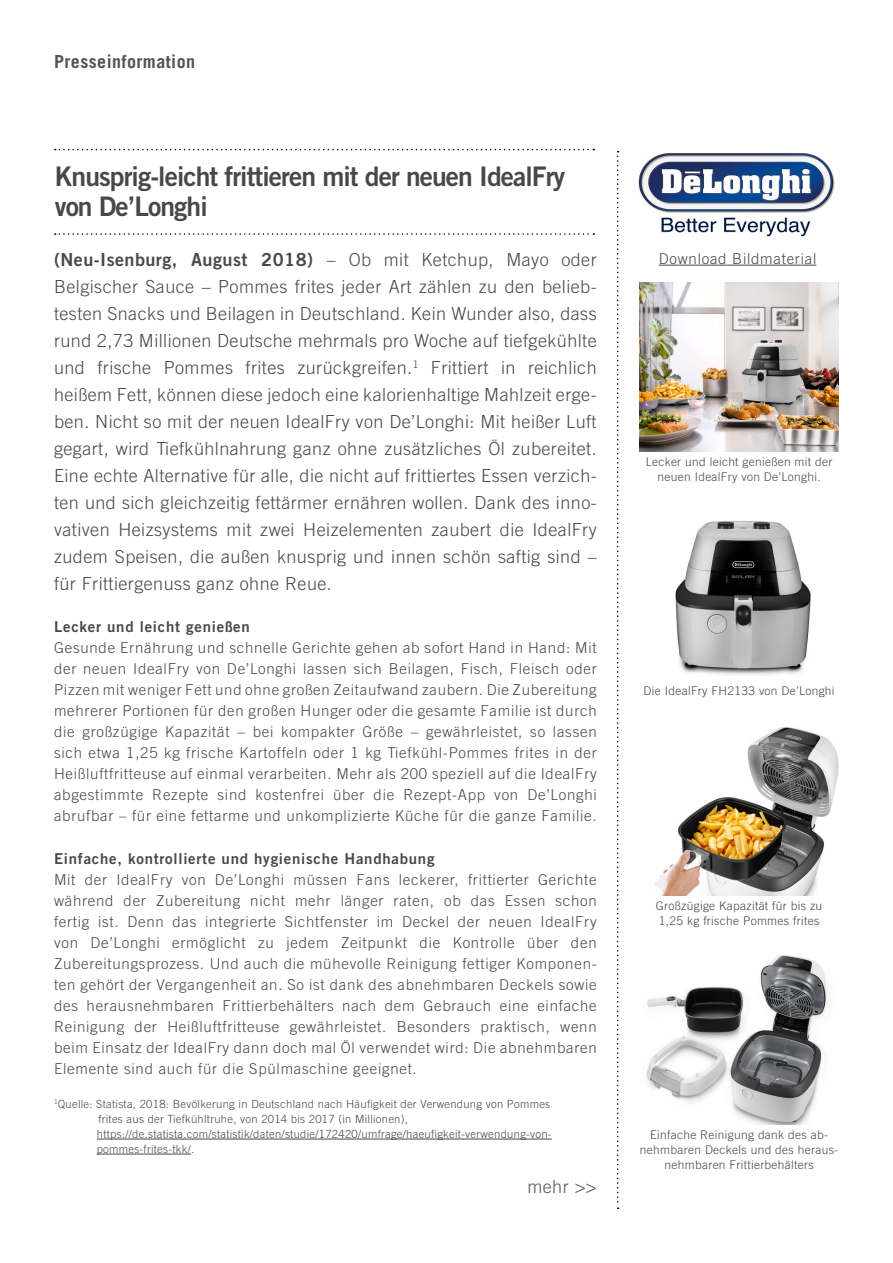
<style>
.page{position:relative;width:893px;height:1263px;background:#fff}
.page>*{position:absolute;margin:0;border:0;box-sizing:border-box;transform-origin:0 0}
.t1{font:27px/30px "Trade Gothic LT Bold Two";letter-spacing:-.035em;color:#484847}
.t2{font:300 18px/27px "Trade Gothic LT";letter-spacing:.025em;color:#484847;text-align:justify}
.t3{font:18px "Trade Gothic LT Bold Two";letter-spacing:.025em;color:#484847}
.t4{font:700 18px "Trade Gothic LT";letter-spacing:.025em;color:#585353}
.t5{font:300 18px "Trade Gothic LT";color:#585353}
.t6{font:300 15px/21px "Trade Gothic LT";letter-spacing:.05em;color:#484847;text-align:justify}
.t7{font:15px "Trade Gothic LT Bold Two";letter-spacing:.05em;color:#484847}
.t8{font:300 12px/15px "Trade Gothic LT";letter-spacing:.025em;color:#484847;text-align:center}
.t9{font:300 11.25px/15px "Trade Gothic LT";letter-spacing:.025em;color:#484847}
.s1{font-family:"Trade Gothic LT";font-weight:300}
</style>
<div class="page">
<svg style="left:55px;top:149px;width:539px;height:1px"></svg>
<svg style="left:55px;top:233px;width:539px;height:2px"></svg>
<svg style="left:617px;top:151px;width:2px;height:1058px"></svg>
<img style="left:638px;top:153px;width:196px;height:84px">
<hr style="left:659px;top:265px;width:157px;height:1px;background:#484847">
<img style="left:646px;top:955px;width:182px;height:169px">
<hr style="left:97px;top:1139px;width:455px;height:1px;background:#484847">
<hr style="left:97px;top:1154px;width:94px;height:1px;background:#484847">
<img style="left:655px;top:727px;width:184px;height:168px">
<img style="left:675px;top:521px;width:136px;height:154px">
<img style="left:639px;top:283px;width:200px;height:169px">
<p class="t4" style="left:54px;top:50px;width:143px">Presseinformation</p>
<h1 class="t1" style="left:55px;top:161px;width:512px">Knusprig-leicht frittieren mit der neuen IdealFry von De’Longhi</h1>
<p class="t3" style="left:54px;top:249px;width:544px">(Neu-Isenburg, August 2018) <span class="s1">– Ob mit Ketchup, Mayo oder</span></p>
<p class="t2" style="left:54px;top:273px;width:544px">Belgischer Sauce – Pommes frites jeder Art zählen zu den belieb&shy;testen Snacks und Beilagen in Deutschland. Kein Wunder also, dass rund 2,73 Millionen Deutsche mehrmals pro Woche auf tiefgekühlte und frische Pommes frites zurückgreifen.<sup>1</sup> Frittiert in reichlich heißem Fett, können diese jedoch eine kalorienhaltige Mahlzeit erge&shy;ben. Nicht so mit der neuen IdealFry von De’Longhi: Mit heißer Luft gegart, wird Tiefkühlnahrung ganz ohne zusätzliches Öl zubereitet.<br>Eine echte Alternative für alle, die nicht auf frittiertes Essen verzich&shy;ten und sich gleichzeitig fettärmer ernähren wollen. Dank des inno&shy;vativen Heizsystems mit zwei Heizelementen zaubert die IdealFry zudem Speisen, die außen knusprig und innen schön saftig sind – für Frittiergenuss ganz ohne Reue.</p>
<p class="t7" style="left:54px;top:618px;width:197px">Lecker und leicht genießen</p>
<p class="t6" style="left:54px;top:637px;width:544px">Gesunde Ernährung und schnelle Gerichte gehen ab sofort Hand in Hand: Mit der neuen IdealFry von De’Longhi lassen sich Beilagen, Fisch, Fleisch oder Pizzen mit weniger Fett und ohne großen Zeitaufwand zaubern. Die Zubereitung mehrerer Portionen für den großen Hunger oder die gesamte Familie ist durch die großzügige Kapazität – bei kompakter Größe – gewährleistet, so lassen sich etwa 1,25 kg frische Kartoffeln oder 1 kg Tiefkühl-Pommes frites in der Heißluftfritteuse auf einmal verarbeiten. Mehr als 200 speziell auf die IdealFry abgestimmte Rezepte sind kostenfrei über die Rezept-App von De’Longhi abrufbar – für eine fettarme und unkomplizierte Küche für die ganze Familie.</p>
<p class="t7" style="left:54px;top:849px;width:382px">Einfache, kontrollierte und hygienische Handhabung</p>
<p class="t6" style="left:54px;top:868px;width:544px">Mit der IdealFry von De’Longhi müssen Fans leckerer, frittierter Gerichte während der Zubereitung nicht mehr länger raten, ob das Essen schon fertig ist. Denn das integrierte Sichtfenster im Deckel der neuen IdealFry von De’Longhi ermöglicht zu jedem Zeitpunkt die Kontrolle über den Zubereitungsprozess. Und auch die mühevolle Reinigung fettiger Komponen&shy;ten gehört der Vergangenheit an. So ist dank des abnehmbaren Deckels sowie des herausnehmbaren Frittierbehälters nach dem Gebrauch eine einfache Reinigung der Heißluftfritteuse gewährleistet. Besonders praktisch, wenn beim Einsatz der IdealFry dann doch mal Öl verwendet wird: Die abnehmbaren Elemente sind auch für die Spülmaschine geeignet.</p>
<p class="t9" style="left:97px;top:1096px;width:457px;text-indent:-43px"><sup>1</sup>Quelle: Statista, 2018: Bevölkerung in Deutschland nach Häufigkeit der Verwendung von Pommes frites aus der Tiefkühltruhe, von 2014 bis 2017 (in Millionen), https://de.statista.com/statistik/daten/studie/172420/umfrage/haeufigkeit-verwendung-von&shy;pommes-frites-tkk/.</p>
<p class="t5" style="left:527px;top:1176px;width:71px">mehr &gt;&gt;</p>
<p class="t6" style="left:659px;top:248px;width:159px">Download Bildmaterial</p>
<p class="t8" style="left:646px;top:454px;width:188px">Lecker und leicht genießen mit der neuen IdealFry von De’Longhi.</p>
<p class="t8" style="left:644px;top:683px;width:192px">Die IdealFry FH2133 von De’Longhi</p>
<p class="t8" style="left:656px;top:898px;width:168px;text-align:left">Großzügige Kapazität für bis zu<br>1,25 kg frische Pommes frites</p>
<p class="t8" style="left:640px;top:1127px;width:200px">Einfache Reinigung dank des ab&shy;nehmbaren Deckels und des heraus&shy;nehmbaren Frittierbehälters</p>
</div>
